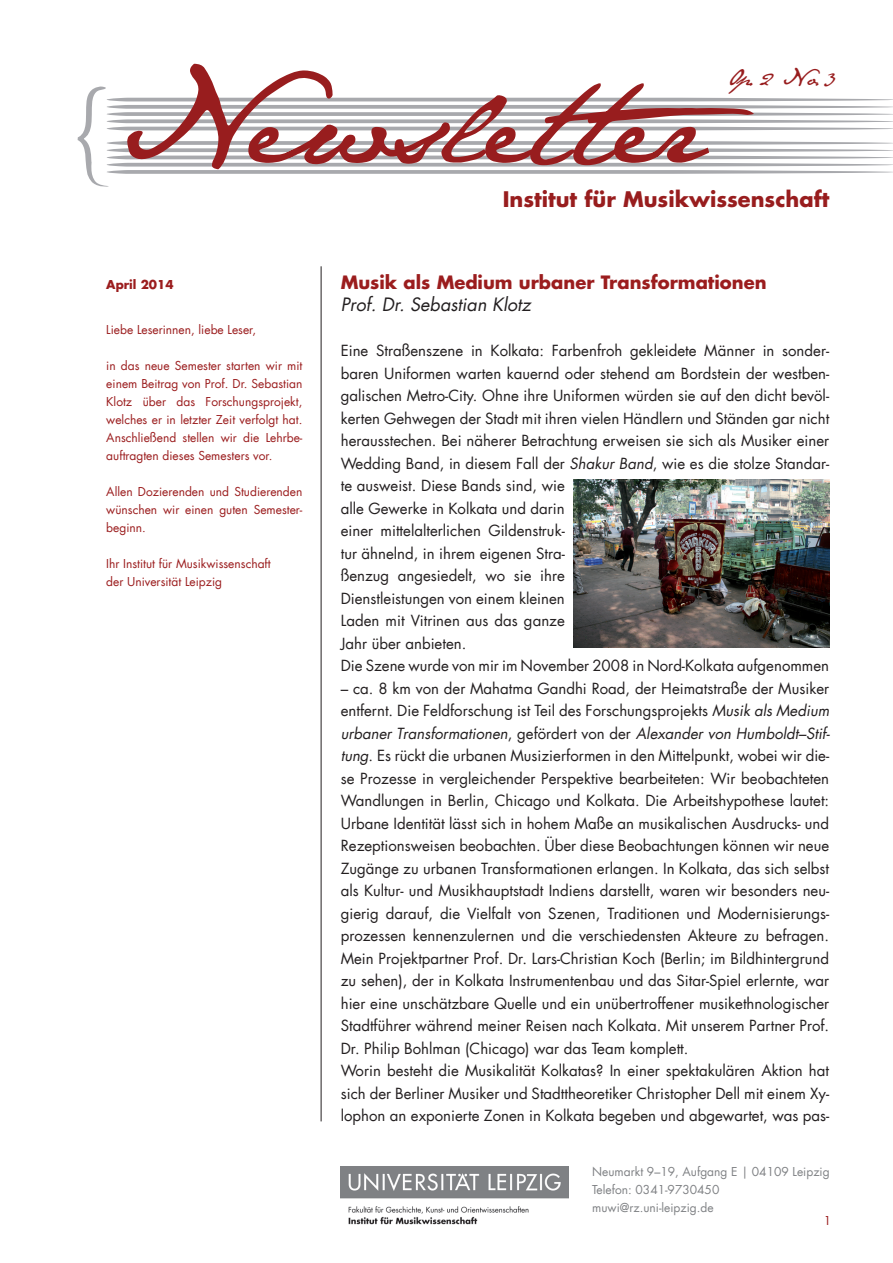
<style>
.page{position:relative;width:893px;height:1263px;background:#fff}
.page>*{position:absolute;margin:0;border:0;box-sizing:border-box;transform-origin:0 0}
.t1{font:700 21px "Futura";color:#981d1e}
.t2{font:19.95px "Jane Austen";color:#981d1e}
.t3{font:700 18px "Futura";color:#9b1d1e}
.t4{font:italic 18px "Futura";color:#231f20}
.t5{font:15px/22.5px "Futura";color:#231f20}
.t6{font:12px/18px "Futura";color:#9b1d1e;text-align:justify}
.t7{font:12px/18px "Futura";color:#808285}
.t8{font:700 12px "Futura";color:#9b1d1e}
.s1{font-style:italic}
</style>
<div class="page">
<hr style="left:321px;top:266px;width:1px;height:855px;background:#231f20">
<img style="left:341px;top:1166px;width:227px;height:59px">
<svg style="left:77px;top:87px;width:816px;height:100px"></svg>
<svg style="left:127px;top:64px;width:627px;height:105px"></svg>
<img style="left:573px;top:480px;width:256px;height:168px">
<h2 class="t2" style="left:728px;top:66px;width:109px">Op. 2 No. 3</h2>
<p class="t8" style="left:106px;top:276px;width:69px">April 2014</p>
<p class="t6" style="left:106px;top:321px;width:151px">Liebe Leserinnen, liebe Leser,</p>
<p class="t6" style="left:106px;top:357px;width:198px">in das neue Semester starten wir mit einem Beitrag von Prof. Dr. Sebastian Klotz über das Forschungsprojekt, welches er in letzter Zeit verfolgt hat.<br>Anschließend stellen wir die Lehrbe&shy;auftragten dieses Semesters vor.</p>
<p class="t6" style="left:106px;top:483px;width:198px">Allen Dozierenden und Studierenden wünschen wir einen guten Semester&shy;beginn.</p>
<p class="t6" style="left:106px;top:555px;width:166px">Ihr Institut für Musikwissenschaft der Universität Leipzig</p>
<h1 class="t1" style="left:503px;top:185px;width:328px">Institut für Musikwissenschaft</h1>
<p class="t3" style="left:341px;top:270px;width:427px">Musik als Medium urbaner Transformationen</p>
<p class="t4" style="left:341px;top:293px;width:192px">Prof. Dr. Sebastian Klotz</p>
<p class="t5" style="left:341px;top:340px;width:490px">Eine Straßenszene in Kolkata: Farbenfroh gekleidete Männer in sonder&shy;baren Uniformen warten kauernd oder stehend am Bordstein der westben&shy;galischen Metro-City. Ohne ihre Uniformen würden sie auf den dicht bevöl&shy;kerten Gehwegen der Stadt mit ihren vielen Händlern und Ständen gar nicht herausstechen. Bei näherer Betrachtung erweisen sie sich als Musiker einer Wedding Band, in diesem Fall der <span class="s1">Shakur Band</span>, wie es die stolze Standar&shy;te ausweist. Diese Bands sind, wie<br>alle Gewerke in Kolkata und darin<br>einer mittelalterlichen Gildenstruk-<br>tur ähnelnd, in ihrem eigenen Stra-<br>ßenzug angesiedelt, wo sie ihre<br>Dienstleistungen von einem kleinen<br>Laden mit Vitrinen aus das ganze<br>Jahr über anbieten.<br>Die Szene wurde von mir im November 2008 in Nord-Kolkata aufgenommen</p>
<p class="t5" style="left:341px;top:677px;width:491px">– ca. 8 km von der Mahatma Gandhi Road, der Heimatstraße der Musiker entfernt. Die Feldforschung ist Teil des Forschungsprojekts <span class="s1">Musik als Medium urbaner Transformationen</span>, gefördert von der <span class="s1">Alexander von Humboldt–Stif&shy;tung</span>. Es rückt die urbanen Musizierformen in den Mittelpunkt, wobei wir die&shy;se Prozesse in vergleichender Perspektive bearbeiteten: Wir beobachteten Wandlungen in Berlin, Chicago und Kolkata. Die Arbeitshypothese lautet:<br>Urbane Identität lässt sich in hohem Maße an musikalischen Ausdrucks- und Rezeptionsweisen beobachten. Über diese Beobachtungen können wir neue Zugänge zu urbanen Transformationen erlangen. In Kolkata, das sich selbst als Kultur- und Musikhauptstadt Indiens darstellt, waren wir besonders neu&shy;gierig darauf, die Vielfalt von Szenen, Traditionen und Modernisierungs&shy;prozessen kennenzulernen und die verschiedensten Akteure zu befragen.<br>Mein Projektpartner Prof. Dr. Lars-Christian Koch (Berlin; im Bildhintergrund zu sehen), der in Kolkata Instrumentenbau und das Sitar-Spiel erlernte, war hier eine unschätzbare Quelle und ein unübertroffener musikethnologischer Stadtführer während meiner Reisen nach Kolkata. Mit unserem Partner Prof.<br>Dr. Philip Bohlman (Chicago) war das Team komplett.<br>Worin besteht die Musikalität Kolkatas? In einer spektakulären Aktion hat sich der Berliner Musiker und Stadttheoretiker Christopher Dell mit einem Xy&shy;lophon an exponierte Zonen in Kolkata begeben und abgewartet, was pas-</p>
<p class="t7" style="left:592px;top:1163px;width:239px">Neumarkt 9–19, Aufgang E | 04109 Leipzig<br>Telefon: 0341-9730450 muwi@rz.uni-leipzig.de</p>
<p class="t6" style="left:824px;top:1211px;width:9px">1</p>
</div>
